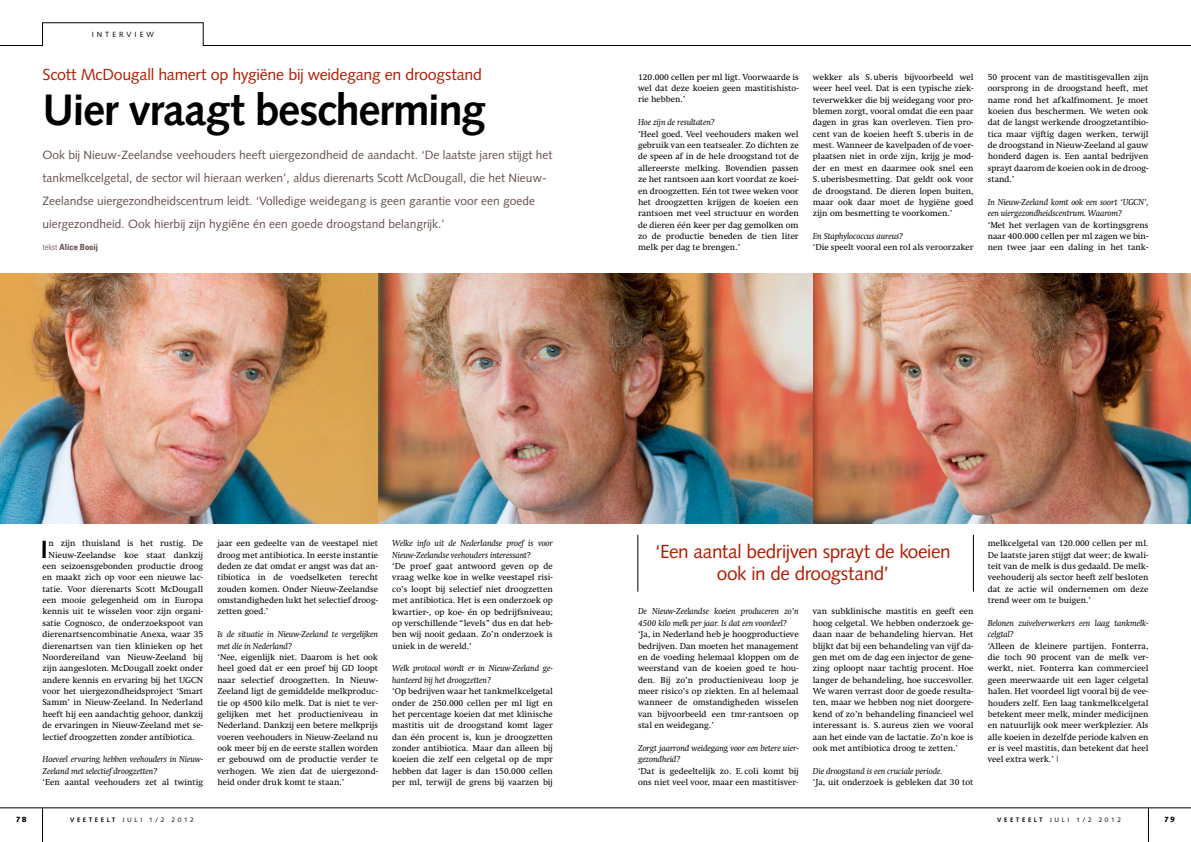
<style>
.page{position:relative;width:1191px;height:842px;background:#fff}
.page>*{position:absolute;margin:0;border:0;box-sizing:border-box;transform-origin:0 0}
.t1{font:700 44px "Syntax LT Pro";letter-spacing:-.03em;color:#000}
.t2{font:700 24.9px "Syntax LT Pro";color:#000}
.t3{font:19px/22.8px "Syntax LT Pro";letter-spacing:-.025em;color:#b01b00;text-align:center}
.t4{font:16px "Syntax LT Pro";letter-spacing:-.015em;color:#b01b00}
.t5{font:12px/22.8px "Syntax LT Pro";color:#654f4d}
.t6{font:8.8px/11.4px "Swift LT Pro";color:#000;text-align:justify}
.t7{font:italic 8.8px/11.4px "Swift LT Pro";letter-spacing:-.015em;color:#000}
.t8{font:8.5px "Univers Com 67 Bold Cond";color:#654f4d}
.t9{font:7.5px "Syntax LT Pro";letter-spacing:.4em;color:#000}
.t10{font:900 7.5px "Syntax LT Pro";color:#000}
.t11{font:6.5px "Syntax LT Pro";letter-spacing:.4em;color:#000}
.s1{font-family:"Univers Com 47 Light Cond"}
.s2{font-family:"Univers LT Pro 45";font-weight:300}
.s3{font-weight:700}
</style>
<div class="page">
<hr style="left:637px;top:535px;width:1px;height:57px;background:#000">
<hr style="left:973px;top:535px;width:1px;height:57px;background:#000">
<img style="left:0;top:273px;width:1191px;height:250px">
<img style="left:378px;top:273px;width:435px;height:250px">
<svg style="left:0;top:807px;width:1191px;height:2px;background:#7e7e7e"></svg>
<hr style="left:42px;top:808px;width:1px;height:34px;background:#000">
<hr style="left:1148px;top:808px;width:1px;height:34px;background:#000">
<svg style="left:0;top:22px;width:1191px;height:24px"></svg>
<p class="t9" style="left:92px;top:30px;width:64px">INTERVIEW</p>
<h3 class="t4" style="left:43px;top:65px;width:441px">Scott McDougall hamert op hygiëne bij weidegang en droogstand</h3>
<h1 class="t1" style="left:43px;top:84px;width:444px">Uier vraagt bescherming</h1>
<p class="t5" style="left:43px;top:144px;width:511px">Ook bij Nieuw-Zeelandse veehouders heeft uiergezondheid de aandacht. ‘De laatste jaren stijgt het tankmelkcelgetal, de sector wil hieraan werken’, aldus dierenarts Scott McDougall, die het Nieuw-Zeelandse uiergezondheidscentrum leidt. ‘Volledige weidegang is geen garantie voor een goede uiergezondheid. Ook hierbij zijn hygiëne én een goede droogstand belangrijk.’</p>
<p class="t8" style="left:43px;top:242px;width:57px"><span class="s1">tekst</span> Alice Booij</p>
<p class="t6" style="left:638px;top:71px;width:162px">120.000 cellen per ml ligt. Voorwaarde is wel dat deze koeien geen mastitishisto&shy;rie hebben.’</p>
<p class="t7" style="left:638px;top:117px;width:79px">Hoe zijn de resultaten?</p>
<p class="t6" style="left:638px;top:128px;width:162px">‘Heel goed. Veel veehouders maken wel gebruik van een teatsealer. Zo dichten ze de speen af in de hele droogstand tot de allereerste melking. Bovendien passen ze het rantsoen aan kort voordat ze koei&shy;en droogzetten. Eén tot twee weken voor het droogzetten krijgen de koeien een rantsoen met veel structuur en worden de dieren één keer per dag gemolken om zo de productie beneden de tien liter melk per dag te brengen.’</p>
<p class="t6" style="left:813px;top:71px;width:162px">wekker als S.uberis bijvoorbeeld wel weer heel veel. Dat is een typische ziek&shy;teverwekker die bij weidegang voor pro&shy;blemen zorgt, vooral omdat die een paar dagen in gras kan overleven. Tien pro&shy;cent van de koeien heeft S.uberis in de mest. Wanneer de kavelpaden of de voer&shy;plaatsen niet in orde zijn, krijg je mod&shy;der en mest en daarmee ook snel een S.uberisbesmetting. Dat geldt ook voor de droogstand. De dieren lopen buiten, maar ook daar moet de hygiëne goed zijn om besmetting te voorkomen.’</p>
<p class="t7" style="left:813px;top:230px;width:92px">En Staphylococcus aureus?</p>
<p class="t6" style="left:813px;top:242px;width:162px">‘Die speelt vooral een rol als veroorzaker</p>
<p class="t6" style="left:987px;top:71px;width:162px">50 procent van de mastitisgevallen zijn oorsprong in de droogstand heeft, met name rond het afkalfmoment. Je moet koeien dus beschermen. We weten ook dat de langst werkende droogzetantibio&shy;tica maar vijftig dagen werken, terwijl de droogstand in Nieuw-Zeeland al gauw honderd dagen is. Een aantal bedrijven sprayt daarom de koeien ook in de droog&shy;stand.’</p>
<p class="t7" style="left:987px;top:196px;width:162px">In Nieuw-Zeeland komt ook een soort ‘UGCN’, een uiergezondheidscentrum. Waarom?</p>
<p class="t6" style="left:987px;top:219px;width:162px">‘Met het verlagen van de kortingsgrens naar 400.000 cellen per ml zagen we bin&shy;nen twee jaar een daling in het tank-</p>
<h2 class="t2" style="left:41px;top:534px;width:8px">I</h2>
<p class="t6" style="left:49px;top:537px;width:156px">n zijn thuisland is het rustig. De</p>
<p class="t6" style="left:49px;top:549px;width:156px">Nieuw-Zeelandse koe staat dankzij</p>
<p class="t6" style="left:43px;top:560px;width:162px">een seizoensgebonden productie droog</p>
<p class="t6" style="left:43px;top:572px;width:162px">en maakt zich op voor een nieuwe lac-</p>
<p class="t6" style="left:43px;top:583px;width:162px">tatie. Voor dierenarts Scott McDougall</p>
<p class="t6" style="left:43px;top:594px;width:162px">een mooie gelegenheid om in Europa</p>
<p class="t6" style="left:43px;top:606px;width:162px">kennis uit te wisselen voor zijn organi-</p>
<p class="t6" style="left:43px;top:617px;width:162px">satie Cognosco, de onderzoekspoot van</p>
<p class="t6" style="left:43px;top:628px;width:162px">dierenartsencombinatie Anexa, waar 35</p>
<p class="t6" style="left:43px;top:640px;width:162px">dierenartsen van tien klinieken op het</p>
<p class="t6" style="left:43px;top:651px;width:162px">Noordereiland van Nieuw-Zeeland bij</p>
<p class="t6" style="left:43px;top:663px;width:162px">zijn aangesloten. McDougall zoekt onder</p>
<p class="t6" style="left:43px;top:674px;width:162px">andere kennis en ervaring bij het UGCN</p>
<p class="t6" style="left:43px;top:685px;width:162px">voor het uiergezondheidsproject ‘Smart</p>
<p class="t6" style="left:43px;top:697px;width:162px">Samm’ in Nieuw-Zeeland. In Nederland</p>
<p class="t6" style="left:43px;top:708px;width:162px">heeft hij een aandachtig gehoor, dankzij</p>
<p class="t6" style="left:43px;top:719px;width:162px">de ervaringen in Nieuw-Zeeland met se-</p>
<p class="t6" style="left:43px;top:731px;width:154px">lectief droogzetten zonder antibiotica.</p>
<p class="t7" style="left:43px;top:754px;width:162px">Hoeveel ervaring hebben veehouders in Nieuw-<br>Zeeland met selectief droogzetten?</p>
<p class="t6" style="left:43px;top:776px;width:162px">‘Een aantal veehouders zet al twintig</p>
<p class="t6" style="left:217px;top:537px;width:162px">jaar een gedeelte van de veestapel niet droog met antibiotica. In eerste instantie deden ze dat omdat er angst was dat an&shy;tibiotica in de voedselketen terecht zouden komen. Onder Nieuw-Zeelandse omstandigheden lukt het selectief droog&shy;zetten goed.’</p>
<p class="t7" style="left:217px;top:628px;width:162px">Is de situatie in Nieuw-Zeeland te vergelijken met die in Nederland?</p>
<p class="t6" style="left:217px;top:651px;width:162px">‘Nee, eigenlijk niet. Daarom is het ook heel goed dat er een proef bij GD loopt naar selectief droogzetten. In Nieuw-Zeeland ligt de gemiddelde melkproduc&shy;tie op 4500 kilo melk. Dat is niet te ver&shy;gelijken met het productieniveau in Nederland. Dankzij een betere melkprijs voeren veehouders in Nieuw-Zeeland nu ook meer bij en de eerste stallen worden er gebouwd om de productie verder te verhogen. We zien dat de uiergezond&shy;heid onder druk komt te staan.’</p>
<p class="t7" style="left:392px;top:537px;width:162px">Welke info uit de Nederlandse proef is voor<br>Nieuw-Zeelandse veehouders interessant?</p>
<p class="t6" style="left:392px;top:560px;width:162px">‘De proef gaat antwoord geven op de vraag welke koe in welke veestapel risi&shy;co’s loopt bij selectief niet droogzetten met antibiotica. Het is een onderzoek op kwartier-, op koe- én op bedrijfsniveau; op verschillende “levels” dus en dat heb&shy;ben wij nooit gedaan. Zo’n onderzoek is uniek in de wereld.’</p>
<p class="t7" style="left:392px;top:663px;width:162px">Welk protocol wordt er in Nieuw-Zeeland ge&shy;hanteerd bij het droogzetten?</p>
<p class="t6" style="left:392px;top:685px;width:162px">‘Op bedrijven waar het tankmelkcelgetal onder de 250.000 cellen per ml ligt en het percentage koeien dat met klinische mastitis uit de droogstand komt lager dan één procent is, kun je droogzetten zonder antibiotica. Maar dan alleen bij koeien die zelf een celgetal op de mpr hebben dat lager is dan 150.000 cellen per ml, terwijl de grens bij vaarzen bij</p>
<h3 class="t3" style="left:655px;top:540px;width:297px">‘Een aantal bedrijven sprayt de koeien ook in de droogstand’</h3>
<p class="t7" style="left:638px;top:606px;width:162px">De Nieuw-Zeelandse koeien produceren zo’n<br>4500 kilo melk per jaar. Is dat een voordeel?</p>
<p class="t6" style="left:638px;top:628px;width:162px">‘Ja, in Nederland heb je hoogproductieve bedrijven. Dan moeten het management en de voeding helemaal kloppen om de weerstand van de koeien goed te hou&shy;den. Bij zo’n productieniveau loop je meer risico’s op ziekten. En al helemaal wanneer de omstandigheden wisselen van bijvoorbeeld een tmr-rantsoen op stal en weidegang.’</p>
<p class="t7" style="left:638px;top:742px;width:162px">Zorgt jaarrond weidegang voor een betere uier&shy;gezondheid?</p>
<p class="t6" style="left:638px;top:765px;width:162px">‘Dat is gedeeltelijk zo. E. coli komt bij ons niet veel voor, maar een mastitisver-</p>
<p class="t6" style="left:813px;top:606px;width:162px">van subklinische mastitis en geeft een hoog celgetal. We hebben onderzoek ge&shy;daan naar de behandeling hiervan. Het blijkt dat bij een behandeling van vijf da&shy;gen met om de dag een injector de gene&shy;zing oploopt naar tachtig procent. Hoe langer de behandeling, hoe succesvoller.<br>We waren verrast door de goede resulta&shy;ten, maar we hebben nog niet doorgere&shy;kend of zo’n behandeling financieel wel interessant is. S.aureus zien we vooral aan het einde van de lactatie. Zo’n koe is ook met antibiotica droog te zetten.’</p>
<p class="t7" style="left:813px;top:765px;width:131px">Die droogstand is een cruciale periode.</p>
<p class="t6" style="left:813px;top:776px;width:162px">‘Ja, uit onderzoek is gebleken dat 30 tot</p>
<p class="t6" style="left:987px;top:537px;width:162px">melkcelgetal van 120.000 cellen per ml.<br>De laatste jaren stijgt dat weer; de kwali&shy;teit van de melk is dus gedaald. De melk&shy;veehouderij als sector heeft zelf besloten dat ze actie wil ondernemen om deze trend weer om te buigen.’</p>
<p class="t7" style="left:987px;top:617px;width:162px">Belonen zuivelverwerkers een laag tankmelk&shy;celgtal?</p>
<p class="t6" style="left:987px;top:640px;width:162px">‘Alleen de kleinere partijen. Fonterra, die toch 90 procent van de melk ver&shy;werkt, niet. Fonterra kan commercieel geen meerwaarde uit een lager celgetal halen. Het voordeel ligt vooral bij de vee&shy;houders zelf. Een laag tankmelkcelgetal betekent meer melk, minder medicijnen en natuurlijk ook meer werkplezier. Als alle koeien in dezelfde periode kalven en er is veel mastitis, dan betekent dat heel veel extra werk.’ <span class="s2">l</span></p>
<p class="t10" style="left:16px;top:815px;width:12px">78</p>
<p class="t11" style="left:70px;top:815px;width:125px"><span class="s3">VEETEELT</span> JULI 1/2 2012</p>
<p class="t11" style="left:997px;top:815px;width:125px"><span class="s3">VEETEELT</span> JULI 1/2 2012</p>
<p class="t10" style="left:1164px;top:815px;width:12px">79</p>
</div>
